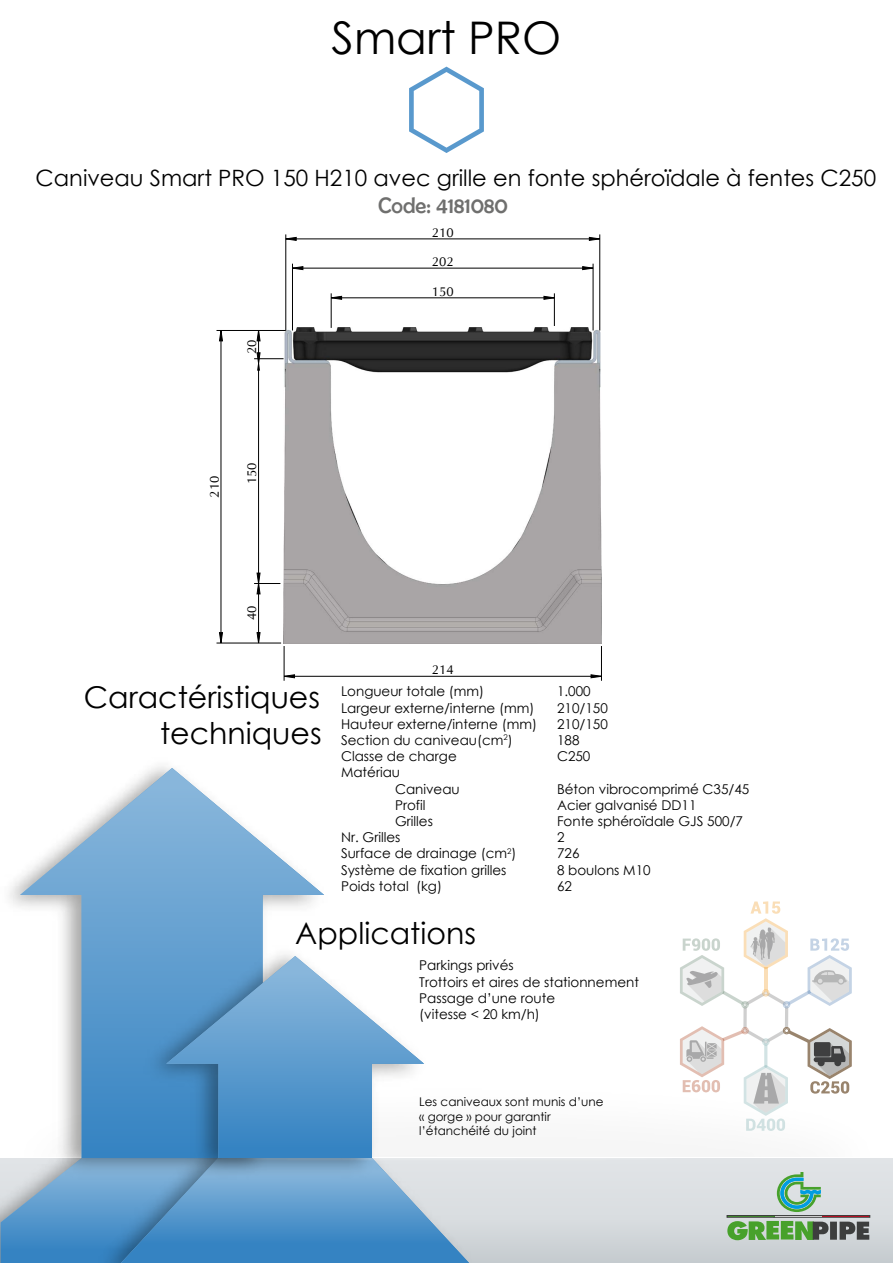
<style>
.page{position:relative;width:893px;height:1263px;background:#fff}
.page>*{position:absolute;margin:0;border:0;box-sizing:border-box;transform-origin:0 0}
.t1{font:45px "Century Gothic";color:#000}
.t2{font:30px/36px "Century Gothic";color:#000;text-align:right}
.t3{font:22.5px/26.8px "Century Gothic";color:#000}
.t4{font:13.5px/16.2px "Century Gothic";color:#000}
.t5{font:13.05px "CG Omega";color:#000}
.t6{font:12px/14.4px "Century Gothic";color:#000}
.s1{font-family:"Berlin Sans FB";color:#6f6f6e}
</style>
<div class="page">
<svg style="left:409px;top:67px;width:75px;height:86px"></svg>
<div style="left:1px;top:1158px;width:891px;height:105px;background:linear-gradient(to bottom,#e5e7ea,#cacfd3)"></div>
<svg style="left:1px;top:1184px;width:468px;height:79px;background:#4e91c6"></svg>
<img style="left:168px;top:1158px;width:557px;height:56px">
<img style="left:0;top:766px;width:336px;height:418px">
<svg style="left:20px;top:768px;width:304px;height:390px"></svg>
<img style="left:133px;top:936px;width:303px;height:247px">
<svg style="left:166px;top:956px;width:258px;height:202px"></svg>
<svg style="left:743px;top:1008px;width:4px;height:18px"></svg>
<hr style="left:785px;top:1006px;width:3px;height:24px;background:#706f6f">
<svg style="left:680px;top:1026px;width:172px;height:105px"></svg>
<svg style="left:680px;top:901px;width:172px;height:107px"></svg>
<svg style="left:727px;top:1172px;width:143px;height:68px;background:#a8bfae"></svg>
<img style="left:284px;top:327px;width:318px;height:316px">
<svg style="left:283px;top:674px;width:12px;height:4px"></svg>
<svg style="left:590px;top:674px;width:11px;height:4px"></svg>
<svg style="left:256px;top:632px;width:5px;height:11px"></svg>
<svg style="left:293px;top:266px;width:11px;height:4px"></svg>
<svg style="left:582px;top:266px;width:11px;height:4px"></svg>
<svg style="left:285px;top:237px;width:12px;height:4px"></svg>
<svg style="left:589px;top:237px;width:10px;height:4px"></svg>
<svg style="left:330px;top:296px;width:12px;height:4px"></svg>
<svg style="left:543px;top:296px;width:11px;height:4px"></svg>
<svg style="left:256px;top:352px;width:5px;height:19px"></svg>
<svg style="left:256px;top:331px;width:5px;height:11px"></svg>
<svg style="left:219px;top:632px;width:4px;height:11px"></svg>
<svg style="left:219px;top:331px;width:4px;height:11px"></svg>
<hr style="left:221px;top:330px;width:1px;height:313px;background:#000">
<hr style="left:258px;top:330px;width:1px;height:313px;background:#000">
<hr style="left:284px;top:676px;width:317px;height:1px;background:#000">
<hr style="left:284px;top:646px;width:1px;height:35px;background:#000">
<hr style="left:286px;top:234px;width:1px;height:96px;background:#000">
<hr style="left:292px;top:264px;width:1px;height:66px;background:#000">
<hr style="left:216px;top:643px;width:65px;height:1px;background:#000">
<hr style="left:331px;top:293px;width:1px;height:35px;background:#000">
<svg style="left:254px;top:572px;width:26px;height:23px"></svg>
<hr style="left:554px;top:293px;width:1px;height:33px;background:#000">
<hr style="left:254px;top:358px;width:30px;height:1px;background:#000">
<hr style="left:593px;top:264px;width:1px;height:66px;background:#000">
<hr style="left:599px;top:234px;width:1px;height:96px;background:#000">
<hr style="left:601px;top:646px;width:1px;height:35px;background:#000">
<hr style="left:216px;top:330px;width:70px;height:1px;background:#000">
<hr style="left:331px;top:298px;width:223px;height:1px;background:#000">
<hr style="left:292px;top:268px;width:301px;height:1px;background:#000">
<hr style="left:286px;top:239px;width:314px;height:1px;background:#000">
<p class="t1" style="left:332px;top:6px;width:231px">Smart PRO</p>
<p class="t3" style="left:378px;top:164px;width:499px;text-indent:-343px">Caniveau Smart PRO 150 H210 avec grille en fonte sphéroïdale à fentes C250<br><span class="s1">Code: 4181080</span></p>
<p class="t5" style="left:432px;top:224px;width:23px">210</p>
<p class="t5" style="left:432px;top:254px;width:23px">202</p>
<p class="t5" style="left:244px;top:354px;width:16px;rotate:-90deg">20</p>
<p class="t5" style="left:206px;top:498px;width:23px;rotate:-90deg">210</p>
<p class="t5" style="left:244px;top:484px;width:23px;rotate:-90deg">150</p>
<p class="t5" style="left:432px;top:283px;width:23px">150</p>
<p class="t5" style="left:244px;top:620px;width:16px;rotate:-90deg">40</p>
<p class="t2" style="left:84px;top:678px;width:239px">Caractéristiques techniques</p>
<p class="t5" style="left:432px;top:662px;width:23px">214</p>
<p class="t4" style="left:341px;top:683px;width:145px">Longueur totale (mm)</p>
<p class="t4" style="left:557px;top:683px;width:35px">1.000</p>
<p class="t4" style="left:341px;top:699px;width:195px">Largeur externe/interne (mm)</p>
<p class="t4" style="left:557px;top:699px;width:52px">210/150</p>
<p class="t4" style="left:341px;top:715px;width:197px">Hauteur externe/interne (mm)</p>
<p class="t4" style="left:557px;top:715px;width:52px">210/150</p>
<p class="t4" style="left:341px;top:732px;width:173px">Section du caniveau(cm<sup>2</sup>)</p>
<p class="t4" style="left:557px;top:732px;width:24px">188</p>
<p class="t4" style="left:341px;top:748px;width:117px">Classe de charge</p>
<p class="t4" style="left:557px;top:748px;width:35px">C250</p>
<p class="t4" style="left:395px;top:764px;width:66px;text-indent:-54px">Matériau<br>Caniveau</p>
<p class="t4" style="left:557px;top:780px;width:194px">Béton vibrocomprimé C35/45</p>
<p class="t4" style="left:395px;top:796px;width:32px">Profil</p>
<p class="t4" style="left:557px;top:796px;width:141px">Acier galvanisé DD11</p>
<p class="t4" style="left:395px;top:813px;width:39px">Grilles</p>
<p class="t4" style="left:557px;top:813px;width:188px">Fonte sphéroïdale GJS 500/7</p>
<p class="t4" style="left:341px;top:829px;width:61px">Nr. Grilles</p>
<p class="t4" style="left:557px;top:829px;width:9px">2</p>
<p class="t4" style="left:341px;top:845px;width:177px">Surface de drainage (cm<sup>2</sup>)</p>
<p class="t4" style="left:557px;top:845px;width:24px">726</p>
<p class="t4" style="left:341px;top:861px;width:167px">Système de fixation grilles</p>
<p class="t4" style="left:557px;top:861px;width:95px">8 boulons M10</p>
<p class="t4" style="left:341px;top:877px;width:102px">Poids total (kg)</p>
<p class="t4" style="left:557px;top:877px;width:16px">62</p>
<p class="t2" style="left:295px;top:915px;width:182px">Applications</p>
<p class="t4" style="left:419px;top:957px;width:221px">Parkings privés<br>Trottoirs et aires de stationnement<br>Passage d’une route<br>(vitesse &lt; 20 km/h)</p>
<p class="t6" style="left:419px;top:1095px;width:186px">Les caniveaux sont munis d’une « gorge » pour garantir l’étanchéité du joint</p>
</div>
